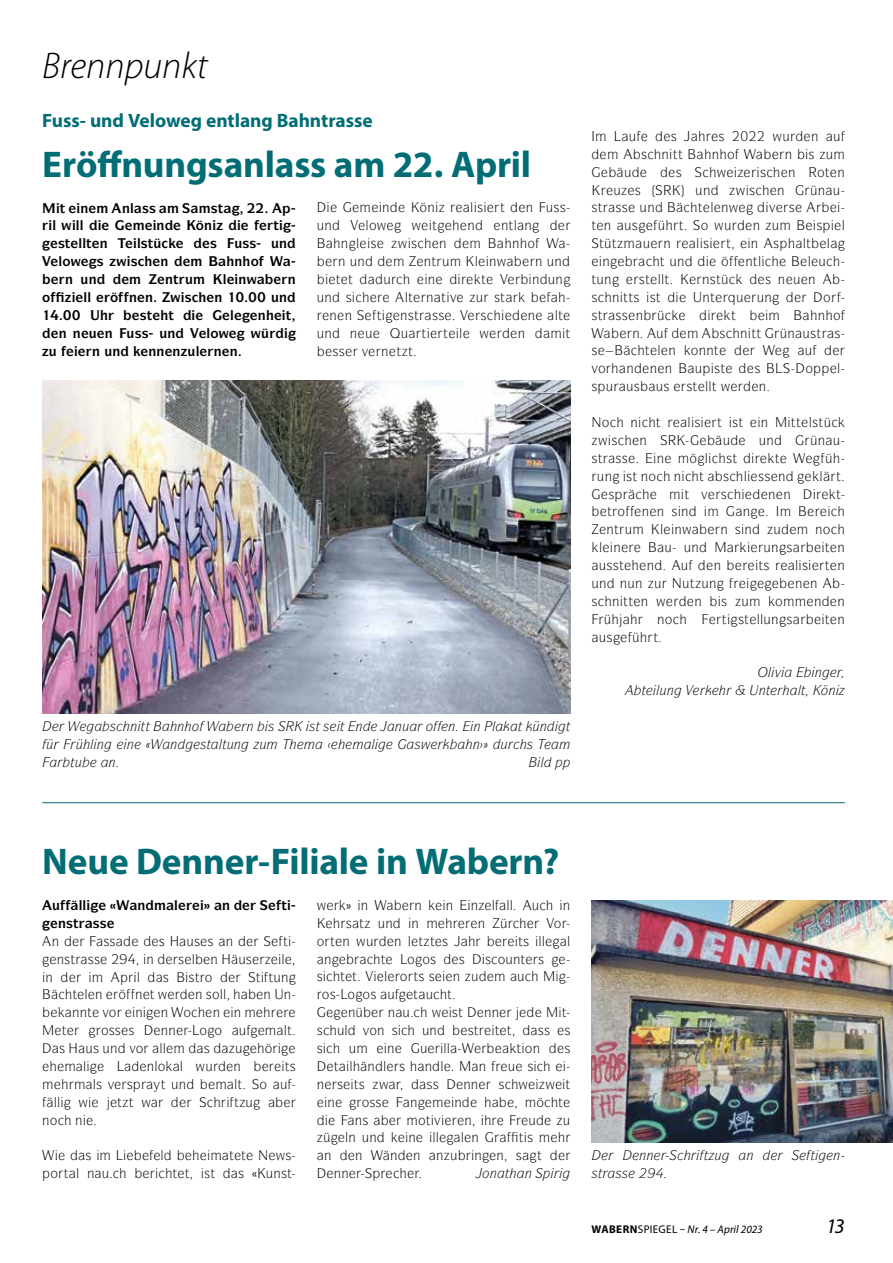
<style>
.page{position:relative;width:893px;height:1263px;background:#fff}
.page>*{position:absolute;margin:0;border:0;box-sizing:border-box;transform-origin:0 0}
.t1{font:700 37.2px "Myriad Pro";letter-spacing:-.005em;color:#036d75}
.t2{font:italic 300 37.2px "Myriad Pro";color:#000}
.t3{font:italic 20.85px "Myriad Pro";color:#000}
.t4{font:700 19.35px "Myriad Pro";color:#036d75}
.t5{font:13.35px "ITC Symbol Std";color:#000}
.t6{font:700 13.35px "ITC Symbol Std";color:#000}
.t7{font:italic 13.35px "ITC Symbol Std";color:#000}
.t8{font:italic 11.25px "Myriad Pro";letter-spacing:.005em;color:#000}
.s1{font-weight:700;font-style:normal}
.s2{font-style:normal}
</style>
<div class="page">
<img style="left:42px;top:380px;width:528px;height:333px">
<img style="left:591px;top:900px;width:302px;height:242px">
<hr style="left:42px;top:802px;width:803px;height:1px;background:#036d75">
<h1 class="t2" style="left:42px;top:46px;width:167px">Brennpunkt</h1>
<h3 class="t4" style="left:42px;top:108px;width:332px">Fuss- und Veloweg entlang Bahntrasse</h3>
<h1 class="t1" style="left:42px;top:140px;width:490px">Eröffnungsanlass am 22. April</h1>
<p class="t6" style="left:122px;top:199px;width:35px">■● ▲▲</p>
<p class="t6" style="left:52px;top:217px;width:33px">● ●●</p>
<p class="t6" style="left:157px;top:217px;width:9px">■</p>
<p class="t6" style="left:204px;top:217px;width:9px">■</p>
<p class="t6" style="left:58px;top:235px;width:51px">▲▼ ●●▼ ■</p>
<p class="t6" style="left:137px;top:235px;width:26px">●▲▼✓</p>
<p class="t6" style="left:210px;top:235px;width:79px">▲ ◆▲▲ ◆■</p>
<p class="t6" style="left:160px;top:253px;width:9px">■</p>
<p class="t6" style="left:65px;top:270px;width:33px">■ ◆■</p>
<p class="t6" style="left:165px;top:270px;width:29px">■▼ ◆</p>
<p class="t6" style="left:288px;top:270px;width:9px">■</p>
<p class="t6" style="left:140px;top:306px;width:35px">▲▼ ▼</p>
<p class="t6" style="left:59px;top:324px;width:118px">■ ■ ◆ ■ ◆▲▲ ◆■</p>
<p class="t6" style="left:92px;top:342px;width:30px">■ ◆■</p>
<p class="t6" style="left:149px;top:342px;width:91px">■■■◆● ■■</p>
<p class="t5" style="left:382px;top:199px;width:9px">■</p>
<p class="t5" style="left:427px;top:199px;width:9px">■</p>
<p class="t5" style="left:500px;top:199px;width:67px">▼ ■ ◆▲▲</p>
<p class="t5" style="left:501px;top:217px;width:32px">■▼● ■</p>
<p class="t5" style="left:341px;top:235px;width:37px">■●▲</p>
<p class="t5" style="left:338px;top:253px;width:28px">■ ◆■</p>
<p class="t5" style="left:424px;top:253px;width:27px">■▼ ◆</p>
<p class="t5" style="left:535px;top:253px;width:28px">■ ◆■</p>
<p class="t5" style="left:428px;top:271px;width:9px">■</p>
<p class="t5" style="left:532px;top:271px;width:32px">■ ◆■</p>
<p class="t5" style="left:317px;top:289px;width:36px">◆■ ▲</p>
<p class="t5" style="left:405px;top:289px;width:53px">●▼ ■▼❖</p>
<p class="t5" style="left:476px;top:289px;width:31px">◆ ▲▼</p>
<p class="t5" style="left:377px;top:307px;width:69px">▼ ■▲▼ ▲▲</p>
<p class="t5" style="left:528px;top:307px;width:36px">■ ●▼</p>
<p class="t5" style="left:518px;top:325px;width:9px">■</p>
<p class="t5" style="left:362px;top:342px;width:53px">❖ ■▼▼</p>
<p class="t7" style="left:110px;top:718px;width:41px">▲ ■▼▼</p>
<p class="t7" style="left:309px;top:718px;width:55px">▲▼ ▲ ▼ ■</p>
<p class="t7" style="left:395px;top:718px;width:62px">■◆ □ ■</p>
<p class="t7" style="left:518px;top:718px;width:31px">▼ ✓■</p>
<p class="t7" style="left:46px;top:736px;width:59px">✓ ✓●■</p>
<p class="t7" style="left:127px;top:736px;width:9px">■</p>
<p class="t7" style="left:170px;top:736px;width:72px">■ ▲▼ ●▼◆■</p>
<p class="t7" style="left:372px;top:736px;width:5px">●</p>
<p class="t7" style="left:108px;top:754px;width:9px">■</p>
<p class="t7" style="left:540px;top:754px;width:5px">●</p>
<p class="t5" style="left:782px;top:128px;width:60px">◆ ■ ◆</p>
<p class="t5" style="left:641px;top:146px;width:43px">▲ ■▼▼</p>
<p class="t5" style="left:785px;top:146px;width:50px">■ ▲ ◆</p>
<p class="t5" style="left:817px;top:164px;width:29px">□▼ ■</p>
<p class="t5" style="left:810px;top:181px;width:32px">✓■ ◆</p>
<p class="t5" style="left:591px;top:199px;width:65px">▲▼ ▲▲ ◆■</p>
<p class="t5" style="left:698px;top:199px;width:32px">▼●■</p>
<p class="t5" style="left:591px;top:217px;width:48px">▼ ■ ◆▲</p>
<p class="t5" style="left:599px;top:235px;width:19px">▼✓▼</p>
<p class="t5" style="left:726px;top:235px;width:55px">▼ ■ ▲</p>
<p class="t5" style="left:803px;top:235px;width:29px">●▼ ●</p>
<p class="t5" style="left:602px;top:253px;width:9px">■</p>
<p class="t5" style="left:660px;top:253px;width:26px">▼ ◆■</p>
<p class="t5" style="left:745px;top:253px;width:17px">■▼●</p>
<p class="t5" style="left:591px;top:271px;width:22px">▼◆■</p>
<p class="t5" style="left:639px;top:271px;width:32px">▲▼ ●●▼</p>
<p class="t5" style="left:702px;top:271px;width:28px">■▲▼✓</p>
<p class="t5" style="left:765px;top:271px;width:52px">▲ ■◆■</p>
<p class="t5" style="left:591px;top:289px;width:71px">▲ ■ ▼▼▲ ▲▼</p>
<p class="t5" style="left:703px;top:289px;width:71px">■▼ ❑◆ ◆■</p>
<p class="t5" style="left:591px;top:307px;width:75px">▲▼ ▲▲■ ✓</p>
<p class="t5" style="left:720px;top:325px;width:43px">▲ ■▼▼</p>
<p class="t5" style="left:780px;top:325px;width:62px">✓■ ◆▲▼ ▲</p>
<p class="t5" style="left:645px;top:342px;width:75px">▼ ● ■ □■■▼</p>
<p class="t5" style="left:626px;top:360px;width:48px">■ ■■</p>
<p class="t5" style="left:695px;top:360px;width:32px">◆ ▲▼</p>
<p class="t5" style="left:591px;top:378px;width:79px">▲◆ ◆▲ ◆▲</p>
<p class="t5" style="left:686px;top:378px;width:32px">▲▼ ●●▼</p>
<p class="t5" style="left:759px;top:378px;width:9px">■</p>
<p class="t5" style="left:656px;top:414px;width:46px">▼ ● ▲</p>
<p class="t5" style="left:717px;top:414px;width:27px">▼ ▲▼</p>
<p class="t5" style="left:761px;top:414px;width:72px">■ ▼▼ ●▲▼✓</p>
<p class="t5" style="left:723px;top:432px;width:53px">◆ ◆■</p>
<p class="t5" style="left:810px;top:432px;width:32px">✓■ ◆</p>
<p class="t5" style="left:591px;top:450px;width:38px">▲▼ ▲▲</p>
<p class="t5" style="left:657px;top:450px;width:9px">■</p>
<p class="t5" style="left:705px;top:450px;width:34px">● ▲▼</p>
<p class="t5" style="left:597px;top:468px;width:61px">◆■ ▲▼ ■□</p>
<p class="t5" style="left:723px;top:468px;width:64px">▲ ●▲▲■</p>
<p class="t5" style="left:684px;top:485px;width:44px">▼ ❖ ▲</p>
<p class="t5" style="left:607px;top:503px;width:83px">▼□ ■■ ▲■</p>
<p class="t5" style="left:743px;top:503px;width:9px">■</p>
<p class="t5" style="left:607px;top:521px;width:27px">■▼ ◆</p>
<p class="t5" style="left:720px;top:521px;width:33px">■ ▲ ■</p>
<p class="t5" style="left:665px;top:539px;width:36px">◆ ◆■</p>
<p class="t5" style="left:764px;top:539px;width:30px">◆■ ▲</p>
<p class="t5" style="left:599px;top:557px;width:26px">◆▲▲▼</p>
<p class="t5" style="left:714px;top:557px;width:9px">■</p>
<p class="t5" style="left:591px;top:575px;width:72px">◆■ ■◆■ ◆</p>
<p class="t5" style="left:682px;top:575px;width:36px">◆▼ ◆■</p>
<p class="t5" style="left:591px;top:593px;width:58px">▲ ■▼▼ ■</p>
<p class="t5" style="left:694px;top:593px;width:56px">■ ▲ ◆</p>
<p class="t5" style="left:775px;top:593px;width:71px">□ ■■</p>
<p class="t5" style="left:722px;top:611px;width:72px">▼ ▲▼ ●●◆■ ▲</p>
<p class="t7" style="left:815px;top:664px;width:9px">■</p>
<p class="t7" style="left:641px;top:682px;width:34px">▼ ●◆■</p>
<p class="t7" style="left:828px;top:682px;width:9px">■</p>
<h1 class="t1" style="left:42px;top:837px;width:518px">Neue Denner-Filiale in Wabern?</h1>
<p class="t6" style="left:52px;top:896px;width:36px">◆ ●●</p>
<p class="t6" style="left:222px;top:896px;width:9px">■</p>
<p class="t6" style="left:58px;top:914px;width:50px">■▲▼ ▲▲</p>
<p class="t5" style="left:52px;top:933px;width:9px">■</p>
<p class="t5" style="left:159px;top:933px;width:76px">▲ ★◆▲▲ ■</p>
<p class="t5" style="left:57px;top:950px;width:45px">■▲▼ ▲▲</p>
<p class="t5" style="left:178px;top:950px;width:75px">▲● ■ ★◆▲</p>
<p class="t5" style="left:282px;top:950px;width:5px">●</p>
<p class="t5" style="left:46px;top:968px;width:9px">■</p>
<p class="t5" style="left:189px;top:968px;width:25px">▲▼ □</p>
<p class="t5" style="left:256px;top:968px;width:34px">▼ ▼◆■</p>
<p class="t5" style="left:72px;top:986px;width:32px">▼●■</p>
<p class="t5" style="left:195px;top:986px;width:33px">■ ▲□●●</p>
<p class="t5" style="left:72px;top:1004px;width:46px">■■▼ ❖□</p>
<p class="t5" style="left:135px;top:1004px;width:57px">■ ■ □</p>
<p class="t5" style="left:101px;top:1022px;width:35px">□▲▲ ▲</p>
<p class="t5" style="left:199px;top:1022px;width:48px">□ □ ◆</p>
<p class="t5" style="left:59px;top:1040px;width:108px">▲ ★ ◆▲ ◆■ ❖□ ●●</p>
<p class="t5" style="left:83px;top:1058px;width:5px">●</p>
<p class="t5" style="left:147px;top:1058px;width:38px">■●□ ●</p>
<p class="t5" style="left:93px;top:1076px;width:42px">●▲ ❖ ▲</p>
<p class="t5" style="left:161px;top:1076px;width:27px">▼ ◆■</p>
<p class="t5" style="left:75px;top:1111px;width:9px">■</p>
<p class="t5" style="left:161px;top:1147px;width:5px">●</p>
<p class="t5" style="left:50px;top:1165px;width:60px">□▼● ■◆</p>
<p class="t5" style="left:173px;top:1165px;width:44px">▼ ▼ ▲▼</p>
<p class="t5" style="left:238px;top:1165px;width:55px">▲ ◆■▲▼</p>
<p class="t5" style="left:361px;top:897px;width:9px">■</p>
<p class="t5" style="left:471px;top:897px;width:44px">■●●●</p>
<p class="t5" style="left:346px;top:915px;width:49px">▲ ▼ ◆■</p>
<p class="t5" style="left:412px;top:915px;width:9px">■</p>
<p class="t5" style="left:317px;top:933px;width:58px">□▼■ ◆</p>
<p class="t5" style="left:394px;top:933px;width:56px">■ ●▼▼▲</p>
<p class="t5" style="left:518px;top:933px;width:29px">▼▲ ●●</p>
<p class="t5" style="left:567px;top:933px;width:5px">●</p>
<p class="t5" style="left:324px;top:950px;width:9px">■</p>
<p class="t5" style="left:381px;top:950px;width:57px">▼ □ □▲</p>
<p class="t5" style="left:459px;top:950px;width:87px">▲ ▲ □◆■▼ ▲</p>
<p class="t5" style="left:317px;top:968px;width:42px">▲ ▼▼</p>
<p class="t5" style="left:384px;top:968px;width:52px">● □▼▲ ▲</p>
<p class="t5" style="left:322px;top:986px;width:74px">□▲ □ □▲ ◆</p>
<p class="t5" style="left:413px;top:986px;width:40px">▼◆ ▼</p>
<p class="t5" style="left:317px;top:1022px;width:82px">▲ ◆● ❖□■ ▲</p>
<p class="t5" style="left:468px;top:1022px;width:45px">▲▼ ▼▼</p>
<p class="t5" style="left:538px;top:1022px;width:34px">▲▲ ▲</p>
<p class="t5" style="left:387px;top:1040px;width:64px">■ ◆ ●●</p>
<p class="t5" style="left:517px;top:1040px;width:25px">▼□■</p>
<p class="t5" style="left:334px;top:1058px;width:73px">▼● ■●▲</p>
<p class="t5" style="left:479px;top:1058px;width:56px">■ ◆ ▲</p>
<p class="t5" style="left:317px;top:1076px;width:50px">■▲▼▲</p>
<p class="t5" style="left:327px;top:1093px;width:56px">■ □▲▲</p>
<p class="t5" style="left:410px;top:1093px;width:9px">■</p>
<p class="t5" style="left:454px;top:1093px;width:9px">■</p>
<p class="t5" style="left:418px;top:1111px;width:24px">□▼❖</p>
<p class="t5" style="left:464px;top:1111px;width:9px">■</p>
<p class="t5" style="left:323px;top:1129px;width:55px">✓ ●■ ◆■</p>
<p class="t5" style="left:408px;top:1129px;width:32px">■ ●●</p>
<p class="t5" style="left:390px;top:1147px;width:69px">■ ■ ■◆</p>
<p class="t5" style="left:474px;top:1147px;width:69px">■■ ▲▼</p>
<p class="t7" style="left:482px;top:1165px;width:51px">□■▼ ■</p>
<p class="t7" style="left:591px;top:1165px;width:38px">▲▼ ▲▲</p>
<p class="t7" style="left:746px;top:1147px;width:9px">■</p>
<p class="t8" style="left:591px;top:1222px;width:173px"><span class="s1">WABERN</span><span class="s2">SPIEGEL –</span> Nr. 4 – April 2023</p>
<h2 class="t3" style="left:826px;top:1213px;width:20px">13</h2>
</div>
